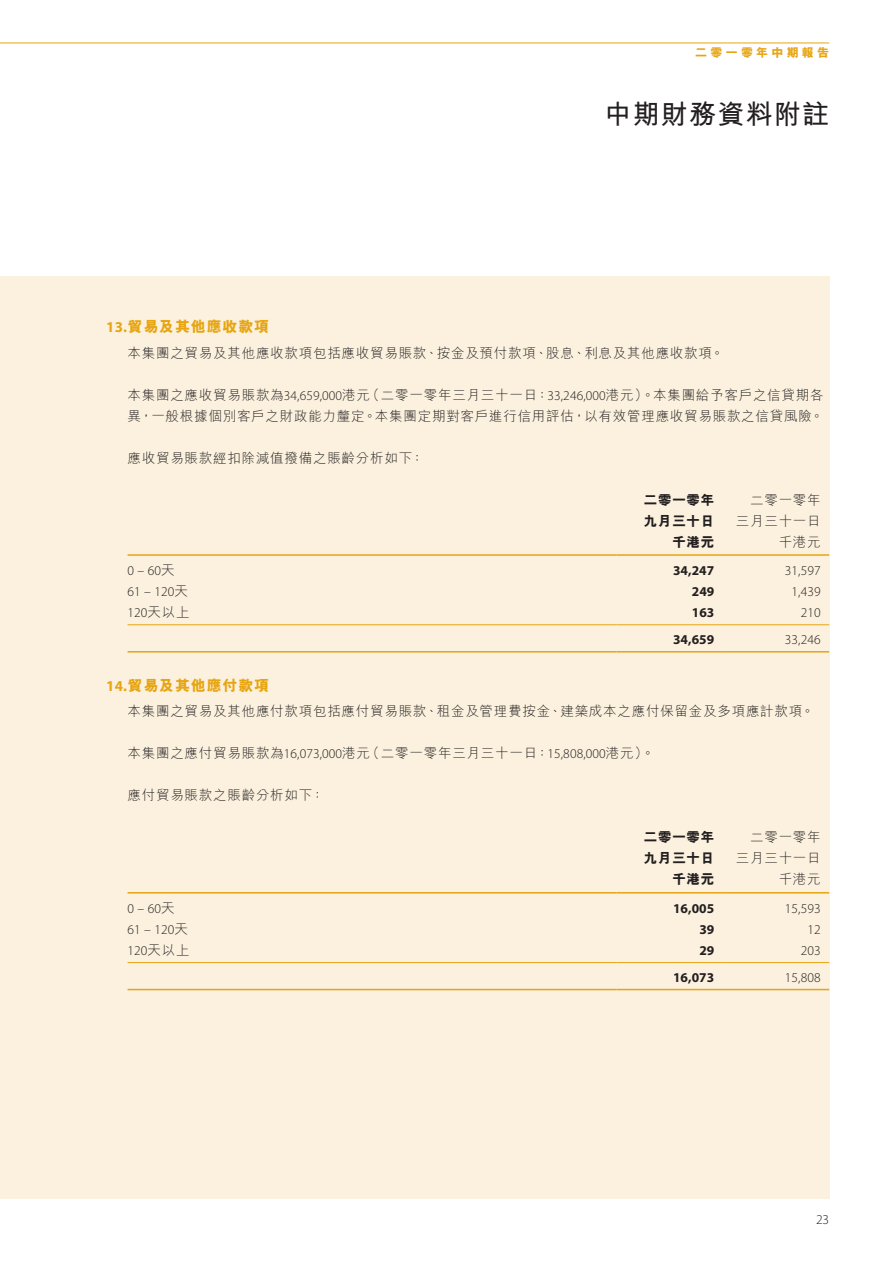
<style>
.page{position:relative;width:893px;height:1263px;background:#fff}
.page>*{position:absolute;margin:0;border:0;box-sizing:border-box;transform-origin:0 0}
.t1{font:700 27px "M Hei HK";letter-spacing:.045em;color:#231f20}
.Heading_1{font:800 15px "M Hei HK";letter-spacing:.055em;color:#e7a512}
.Body_Text{font:300 13.5px/21px "M Hei HK";letter-spacing:.055em;color:#231f20}
.Body_Text-2{font:300 13.5px "Myriad Pro";letter-spacing:.005em;color:#231f20}
.Body_Text-3{font:700 13.5px "Myriad Pro";letter-spacing:.005em;color:#231f20}
.Body_Text-4{font:800 13.5px "M Hei HK";letter-spacing:.055em;color:#231f20}
.t2{font:800 12px "M Hei HK";letter-spacing:.27em;color:#e7a512}
.s1{font-family:"Myriad Pro";font-weight:700}
.s2{font-family:"Myriad Pro"}
.s3{font-family:"M Hei HK"}
</style>
<div class="page">
<div style="left:0;top:276px;width:829px;height:923px;background:#fbf1de"></div>
<hr style="left:0;top:43px;width:829px;height:1px;background:#e7a512">
<hr style="left:128px;top:554px;width:489px;height:2px;background:#e7a512">
<hr style="left:617px;top:554px;width:106px;height:2px;background:#e7a512">
<hr style="left:723px;top:554px;width:106px;height:2px;background:#e7a512">
<hr style="left:128px;top:624px;width:489px;height:1px;background:#e7a512">
<hr style="left:617px;top:624px;width:106px;height:1px;background:#e7a512">
<hr style="left:723px;top:624px;width:106px;height:1px;background:#e7a512">
<hr style="left:128px;top:651px;width:489px;height:1px;background:#e7a512">
<hr style="left:617px;top:651px;width:106px;height:1px;background:#e7a512">
<hr style="left:723px;top:651px;width:106px;height:1px;background:#e7a512">
<hr style="left:128px;top:892px;width:489px;height:1px;background:#e7a512">
<hr style="left:617px;top:892px;width:106px;height:1px;background:#e7a512">
<hr style="left:723px;top:892px;width:106px;height:1px;background:#e7a512">
<hr style="left:128px;top:962px;width:489px;height:1px;background:#e7a512">
<hr style="left:617px;top:962px;width:106px;height:1px;background:#e7a512">
<hr style="left:723px;top:962px;width:106px;height:1px;background:#e7a512">
<hr style="left:128px;top:989px;width:489px;height:1px;background:#e7a512">
<hr style="left:617px;top:989px;width:106px;height:1px;background:#e7a512">
<hr style="left:723px;top:989px;width:106px;height:1px;background:#e7a512">
<p class="t2" style="left:695px;top:46px;width:135px">二零一零年中期報告</p>
<h1 class="t1" style="left:604px;top:94px;width:226px">中期財務資料附註</h1>
<p class="Heading_1" style="left:106px;top:319px;width:164px"><span class="s1">13.</span>貿易及其他應收款項</p>
<p class="Body_Text" style="left:128px;top:342px;width:598px">本集團之貿易及其他應收款項包括應收貿易賬款、按金及預付款項、股息、利息及其他應收款項。</p>
<p class="Body_Text" style="left:128px;top:384px;width:698px">本集團之應收貿易賬款為<span class="s2">34,659,000</span>港元（二零一零年三月三十一日：<span class="s2">33,246,000</span>港元）。本集團給予客戶之信貸期各異，一般根據個別客戶之財政能力釐定。本集團定期對客戶進行信用評估，以有效管理應收貿易賬款之信貸風險。</p>
<p class="Body_Text" style="left:128px;top:447px;width:298px">應收貿易賬款經扣除減值撥備之賬齡分析如下：</p>
<p class="Body_Text-4" style="left:644px;top:493px;width:72px">二零一零年</p>
<p class="Body_Text-4" style="left:644px;top:514px;width:72px">九月三十日</p>
<p class="Body_Text" style="left:750px;top:489px;width:72px">二零一零年</p>
<p class="Body_Text" style="left:736px;top:510px;width:86px">三月三十一日</p>
<p class="Body_Text-4" style="left:672px;top:535px;width:43px">千港元</p>
<p class="Body_Text" style="left:779px;top:531px;width:44px">千港元</p>
<p class="Body_Text-2" style="left:128px;top:562px;width:49px">0 – 60<span class="s3">天</span></p>
<p class="Body_Text-3" style="left:673px;top:562px;width:43px">34,247</p>
<p class="Body_Text-2" style="left:785px;top:562px;width:37px">31,597</p>
<p class="Body_Text-2" style="left:128px;top:583px;width:62px">61 – 120<span class="s3">天</span></p>
<p class="Body_Text-3" style="left:692px;top:583px;width:24px">249</p>
<p class="Body_Text-2" style="left:792px;top:583px;width:31px">1,439</p>
<p class="Body_Text-2" style="left:128px;top:604px;width:64px">120<span class="s3">天以上</span></p>
<p class="Body_Text-3" style="left:692px;top:604px;width:24px">163</p>
<p class="Body_Text-2" style="left:801px;top:604px;width:21px">210</p>
<p class="Body_Text-3" style="left:673px;top:631px;width:43px">34,659</p>
<p class="Body_Text-2" style="left:785px;top:632px;width:37px">33,246</p>
<p class="Heading_1" style="left:106px;top:678px;width:164px"><span class="s1">14.</span>貿易及其他應付款項</p>
<p class="Body_Text" style="left:128px;top:701px;width:688px">本集團之貿易及其他應付款項包括應付貿易賬款、租金及管理費按金、建築成本之應付保留金及多項應計款項。</p>
<p class="Body_Text" style="left:128px;top:743px;width:529px">本集團之應付貿易賬款為<span class="s2">16,073,000</span>港元（二零一零年三月三十一日：<span class="s2">15,808,000</span>港元）。</p>
<p class="Body_Text" style="left:128px;top:785px;width:198px">應付貿易賬款之賬齡分析如下：</p>
<p class="Body_Text-4" style="left:644px;top:831px;width:72px">二零一零年</p>
<p class="Body_Text-4" style="left:644px;top:852px;width:72px">九月三十日</p>
<p class="Body_Text" style="left:750px;top:827px;width:72px">二零一零年</p>
<p class="Body_Text" style="left:736px;top:848px;width:86px">三月三十一日</p>
<p class="Body_Text-4" style="left:672px;top:873px;width:43px">千港元</p>
<p class="Body_Text" style="left:779px;top:869px;width:44px">千港元</p>
<p class="Body_Text-2" style="left:128px;top:900px;width:49px">0 – 60<span class="s3">天</span></p>
<p class="Body_Text-3" style="left:673px;top:899px;width:43px">16,005</p>
<p class="Body_Text-2" style="left:785px;top:900px;width:37px">15,593</p>
<p class="Body_Text-2" style="left:128px;top:921px;width:62px">61 – 120<span class="s3">天</span></p>
<p class="Body_Text-3" style="left:699px;top:920px;width:17px">39</p>
<p class="Body_Text-2" style="left:807px;top:921px;width:15px">12</p>
<p class="Body_Text-2" style="left:128px;top:942px;width:64px">120<span class="s3">天以上</span></p>
<p class="Body_Text-3" style="left:699px;top:941px;width:17px">29</p>
<p class="Body_Text-2" style="left:801px;top:942px;width:21px">203</p>
<p class="Body_Text-3" style="left:673px;top:969px;width:43px">16,073</p>
<p class="Body_Text-2" style="left:785px;top:969px;width:37px">15,808</p>
<p class="Body_Text-2" style="left:816px;top:1212px;width:15px">23</p>
</div>
